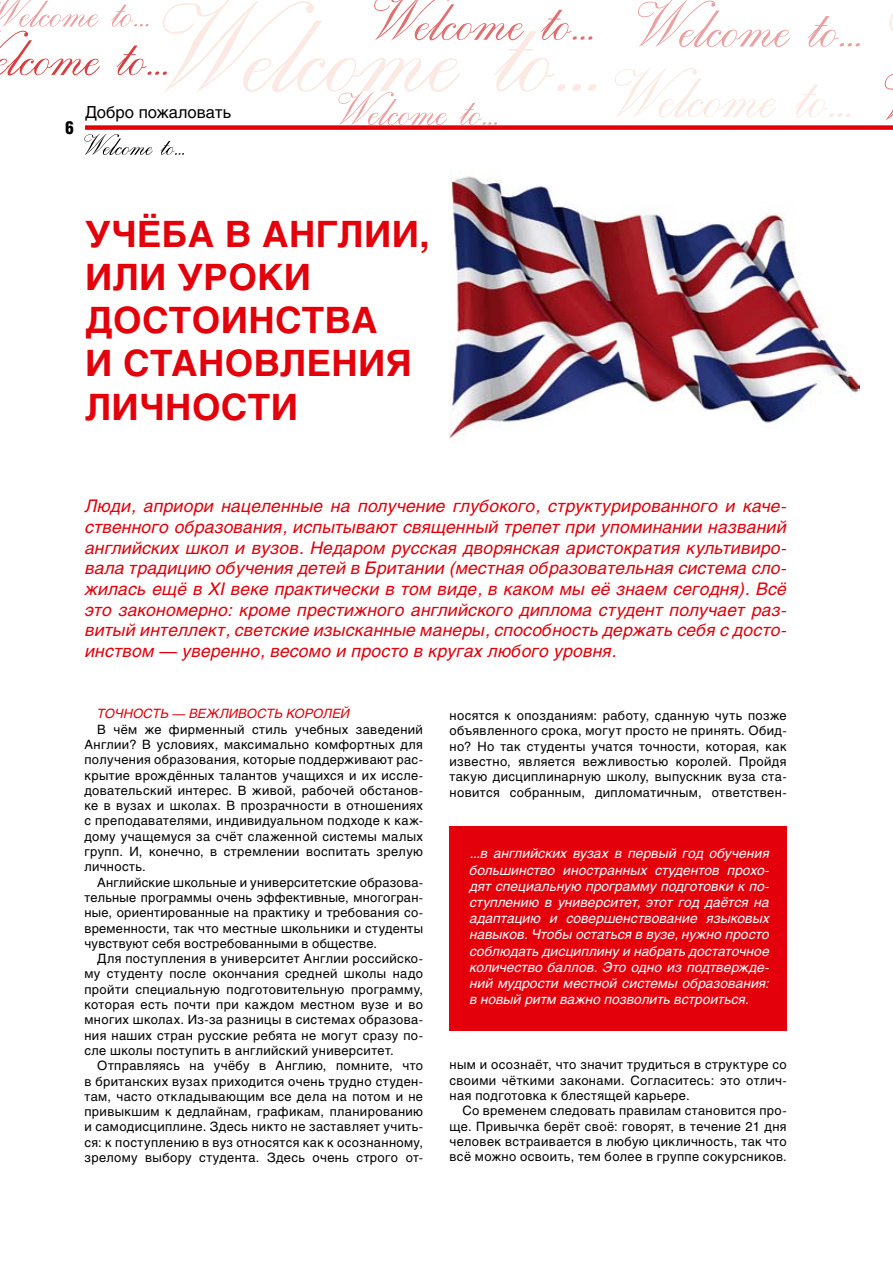
<style>
.page{position:relative;width:893px;height:1263px;background:#fff}
.page>*{position:absolute;margin:0;border:0;box-sizing:border-box;transform-origin:0 0}
.t1{font:700 36px/43.2px "Helios C";letter-spacing:.01em;color:#e3000b}
.t2{font:18px "Helios Cond Black C";color:#000}
.t3{font:italic 17.25px/20.7px "Helios C";letter-spacing:.01em;color:#e3000b;text-align:justify}
.t4{font:16.5px "Helios C";color:#000}
.t5{font:italic 13.5px/16.2px "Helios C";letter-spacing:.005em;color:#fff;text-align:justify}
.t6{font:12.75px/15.3px "Helios C";letter-spacing:.03em;color:#000;text-align:justify}
.t7{font:italic 12.75px "Helios C";letter-spacing:.005em;color:#e3000b}
</style>
<div class="page">
<div style="left:85px;top:125px;width:808px;height:5px;background:#e3000b"></div>
<svg style="left:615px;top:68px;width:236px;height:50px"></svg>
<svg style="left:885px;top:13px;width:8px;height:108px"></svg>
<svg style="left:638px;top:0;width:222px;height:47px"></svg>
<svg style="left:0;top:0;width:596px;height:125px"></svg>
<svg style="left:84px;top:134px;width:100px;height:21px"></svg>
<div style="left:450px;top:826px;width:337px;height:205px;background:#e3000b"></div>
<img style="left:450px;top:176px;width:410px;height:265px">
<h2 class="t2" style="left:65px;top:117px;width:11px">6</h2>
<p class="t4" style="left:85px;top:102px;width:148px">Добро пожаловать</p>
<h1 class="t1" style="left:85px;top:212px;width:346px">Учёба в Англии, или уро</h1>
<h1 class="t1" style="left:257px;top:256px;width:50px">ки</h1>
<h1 class="t1" style="left:85px;top:299px;width:29px">дос</h1>
<h1 class="t1" style="left:169px;top:299px;width:51px">тоинс</h1>
<h1 class="t1" style="left:302px;top:299px;width:49px">тва</h1>
<h1 class="t1" style="left:85px;top:342px;width:114px">и станов</h1>
<h1 class="t1" style="left:280px;top:342px;width:53px">ления</h1>
<h1 class="t1" style="left:85px;top:385px;width:54px">личнос</h1>
<h1 class="t1" style="left:248px;top:385px;width:47px">ти</h1>
<p class="t3" style="left:85px;top:495px;width:703px">Люди, априори нацеленные на получение глубокого, структурированного и каче&shy;ственного образования, испытывают священный трепет при упоминании названий английских школ и вузов. Недаром русская дворянская аристократия культивиро&shy;вала традицию обучения детей в Британии (местная образовательная система сло&shy;жилась ещё в XI веке практически в том виде, в каком мы её знаем сегодня). Всё это закономерно: кроме престижного английского диплома студент получает раз&shy;витый интеллект, светские изысканные манеры, способность держать себя с досто&shy;инством — уверенно, весомо и просто в кругах любого уровня.</p>
<p class="t7" style="left:97px;top:706px;width:254px">Точность — вежлив ость королей</p>
<p class="t6" style="left:84px;top:721px;width:340px;text-indent:13px">В чём же фирменный стиль учебных заведений Англии? В условиях, максимально комфортных для получения образования, которые поддерживают рас&shy;крытие врождённых талантов учащихся и их иссле&shy;довательский интерес. В живой, рабочей обстанов&shy;ке в вузах и школах. В прозрачности в отношениях с преподавателями, индивидуальном подходе к каж&shy;дому учащемуся за счёт слаженной системы малых групп. И, конечно, в стремлении воспитать зрелую личность.</p>
<p class="t6" style="left:84px;top:874px;width:340px;text-indent:13px">Английские школьные и университетские образова&shy;тельные программы очень эффективные, многогран&shy;ные, ориентированные на практику и требования со&shy;временности, так что местные школьники и студенты чувствуют себя востребованными в обществе.</p>
<p class="t6" style="left:84px;top:951px;width:340px;text-indent:13px">Для поступления в университет Англии российско&shy;му студенту после окончания средней школы надо пройти специальную подготовительную программу, которая есть почти при каждом местном вузе и во многих школах. Из-за разницы в системах образова&shy;ния наших стран русские ребята не могут сразу по&shy;сле школы поступить в английский университет.</p>
<p class="t6" style="left:84px;top:1058px;width:340px;text-indent:13px">Отправляясь на учёбу в Англию, помните, что в британских вузах приходится очень трудно студен&shy;там, часто откладывающим все дела на потом и не привыкшим к дедлайнам, графикам, планированию и самодисциплине. Здесь никто не заставляет учить&shy;ся: к поступлению в вуз относятся как к осознанному, зрелому выбору студента. Здесь очень строго от-</p>
<p class="t6" style="left:450px;top:708px;width:339px">носятся к опозданиям: работу, сданную чуть позже объявленного срока, могут просто не принять. Обид&shy;но? Но так студенты учатся точности, которая, как известно, является вежливостью королей. Пройдя такую дисциплинарную школу, выпускник вуза ста&shy;новится собранным, дипломатичным, ответствен-</p>
<p class="t5" style="left:470px;top:845px;width:302px">...в английских вузах в первый год обучения большинство иностранных студентов прохо&shy;дят специальную программу подготовки к по&shy;ступлению в университет, этот год даётся на адаптацию и совершенствование языковых навыков. Чтобы остаться в вузе, нужно просто соблюдать дисциплину и набрать достаточное количество баллов. Это одно из подтвержде&shy;ний мудрости местной системы образования: в новый ритм важно позволить встроиться.</p>
<p class="t6" style="left:450px;top:1057px;width:339px">ным и осознаёт, что значит трудиться в структуре со своими чёткими законами. Согласитесь: это отлич&shy;ная подготовка к блестящей карьере.</p>
<p class="t6" style="left:450px;top:1103px;width:339px;text-indent:13px">Со временем следовать правилам становится про&shy;ще. Привычка берёт своё: говорят, в течение 21 дня человек встраивается в любую цикличность, так что всё можно освоить, тем более в группе сокурсников.</p>
</div>
